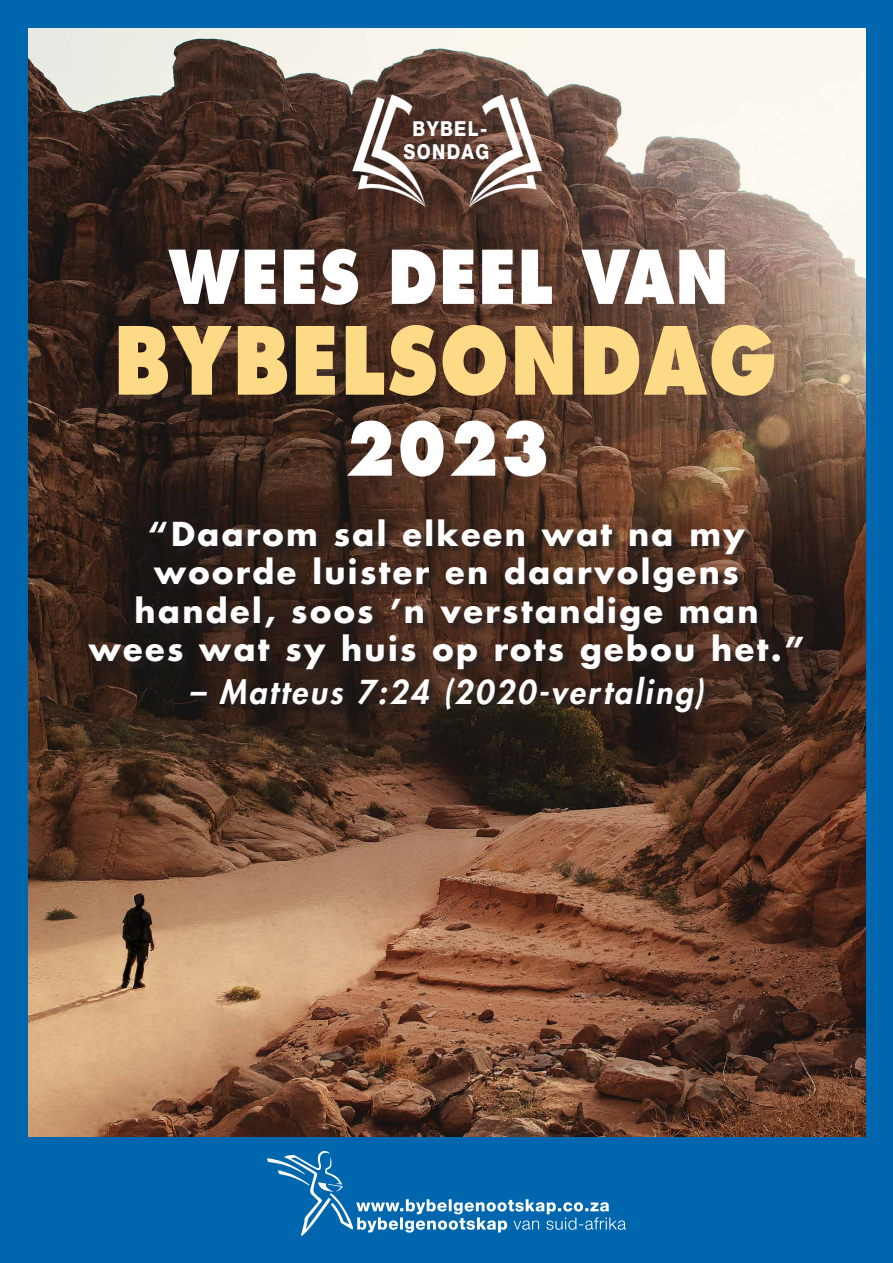
<style>
.page{position:relative;width:893px;height:1263px;background:#fff}
.page>*{position:absolute;margin:0;border:0;box-sizing:border-box;transform-origin:0 0}
.t1{font:700 32.1px/38.5px "Futura Std";letter-spacing:.075em;color:#fff;text-align:center}
.t2{font:italic 800 32.1px "Futura Std";letter-spacing:.075em;color:#fff}
.t3{font:800 20.55px/22.6px "Helvetica Neue LT";letter-spacing:.075em;color:#fff;text-align:center;scale:.87 1}
</style>
<div class="page">
<img style="left:27px;top:27px;width:839px;height:1110px">
<div style="left:0;top:1137px;width:893px;height:126px;background:#0067ae"></div>
<div style="left:0;top:0;width:27px;height:1155px;background:#0067ae"></div>
<div style="left:866px;top:0;width:27px;height:1155px;background:#0067ae"></div>
<div style="left:0;top:0;width:893px;height:27px;background:#0067ae"></div>
<svg style="left:168px;top:249px;width:557px;height:56px"></svg>
<svg style="left:119px;top:325px;width:655px;height:71px;background:#bd9d64"></svg>
<svg style="left:347px;top:420px;width:199px;height:57px"></svg>
<svg style="left:267px;top:1150px;width:359px;height:86px"></svg>
<div style="left:90px;top:521px;width:722px;height:200px;background:#231f20;opacity:.75"></div>
<img style="left:346px;top:85px;width:201px;height:124px">
<p class="t3" style="left:404px;top:118px;width:100px">BYBEL-<br>SONDAG</p>
<p class="t1" style="left:89px;top:514px;width:717px">“Daarom sal elkeen wat na my woorde luister en daarvolgens handel, soos ’n verstandige man wees wat sy huis op rots gebou het.”</p>
<p class="t2" style="left:189px;top:671px;width:516px">– Matteus 7:24 (2020-vertaling)</p>
</div>
